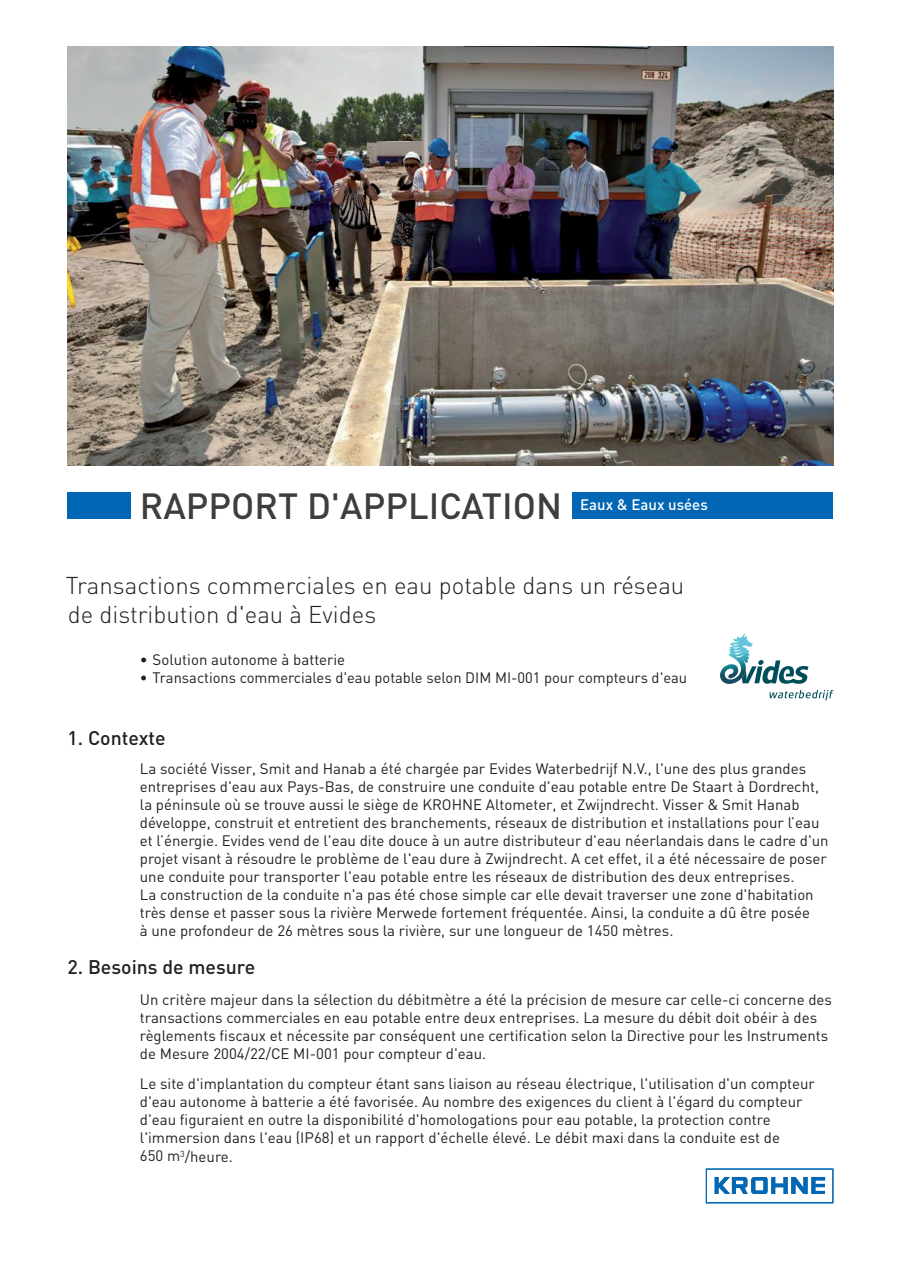
<style>
.page{position:relative;width:901px;height:1271px;background:#fff}
.page>*{position:absolute;margin:0;border:0;box-sizing:border-box;transform-origin:0 0}
.t1{font:500 36px "DIN";color:#3e3e3f}
.t2{font:300 24px/28.8px "DIN";color:#231f20}
.t3{font:500 19.5px "DIN";color:#231f20}
.t4{font:15px/18px "DIN";color:#231f20}
.t5{font:500 15px "DIN";color:#fff}
</style>
<div class="page">
<svg style="left:705px;top:1168px;width:128px;height:36px"></svg>
<svg style="left:752px;top:660px;width:81px;height:40px"></svg>
<img style="left:720px;top:633px;width:32px;height:51px">
<img style="left:68px;top:46px;width:764px;height:419px">
<div style="left:67px;top:492px;width:766px;height:26px;background:#0166b3"></div>
<div style="left:131px;top:489px;width:440px;height:30px;background:#fff"></div>
<h1 class="t1" style="left:140px;top:482px;width:423px">RAPPORT D'APPLICATION</h1>
<p class="t5" style="left:580px;top:495px;width:129px">Eaux &amp; Eaux usées</p>
<h2 class="t2" style="left:66px;top:571px;width:620px">Transactions commerciales en eau potable dans un réseau de distribution d'eau à Evides</h2>
<p class="t4" style="left:140px;top:650px;width:207px">• Solution autonome à batterie</p>
<p class="t4" style="left:140px;top:668px;width:548px">• Transactions commerciales d'eau potable selon DIM MI-001 pour compteurs d'eau</p>
<h3 class="t3" style="left:67px;top:725px;width:100px">1. Contexte</h3>
<p class="t4" style="left:140px;top:759px;width:690px">La société Visser, Smit and Hanab a été chargée par Evides Waterbedrijf N.V., l'une des plus grandes entreprises d'eau aux Pays-Bas, de construire une conduite d'eau potable entre De Staart à Dordrecht, la péninsule où se trouve aussi le siège de KROHNE Altometer, et Zwijndrecht. Visser &amp; Smit Hanab développe, construit et entretient des branchements, réseaux de distribution et installations pour l’eau et l’énergie. Evides vend de l'eau dite douce à un autre distributeur d'eau néerlandais dans le cadre d'un projet visant à résoudre le problème de l'eau dure à Zwijndrecht. A cet effet, il a été nécessaire de poser une conduite pour transporter l'eau potable entre les réseaux de distribution des deux entreprises.<br>La construction de la conduite n'a pas été chose simple car elle devait traverser une zone d'habitation très dense et passer sous la rivière Merwede fortement fréquentée. Ainsi, la conduite a dû être posée<br>à une profondeur de 26 mètres sous la rivière, sur une longueur de 1450 mètres.</p>
<h3 class="t3" style="left:67px;top:954px;width:189px">2. Besoins de mesure</h3>
<p class="t4" style="left:140px;top:989px;width:693px">Un critère majeur dans la sélection du débitmètre a été la précision de mesure car celle-ci concerne des transactions commerciales en eau potable entre deux entreprises. La mesure du débit doit obéir à des règlements fiscaux et nécessite par conséquent une certification selon la Directive pour les Instruments de Mesure 2004/22/CE MI-001 pour compteur d'eau.</p>
<p class="t4" style="left:140px;top:1074px;width:676px">Le site d'implantation du compteur étant sans liaison au réseau électrique, l'utilisation d'un compteur d'eau autonome à batterie a été favorisée. Au nombre des exigences du client à l'égard du compteur d'eau figuraient en outre la disponibilité d'homologations pour eau potable, la protection contre l'immersion dans l'eau (IP68) et un rapport d'échelle élevé. Le débit maxi dans la conduite est de<br>650 m<sup>3</sup>/heure.</p>
</div>
